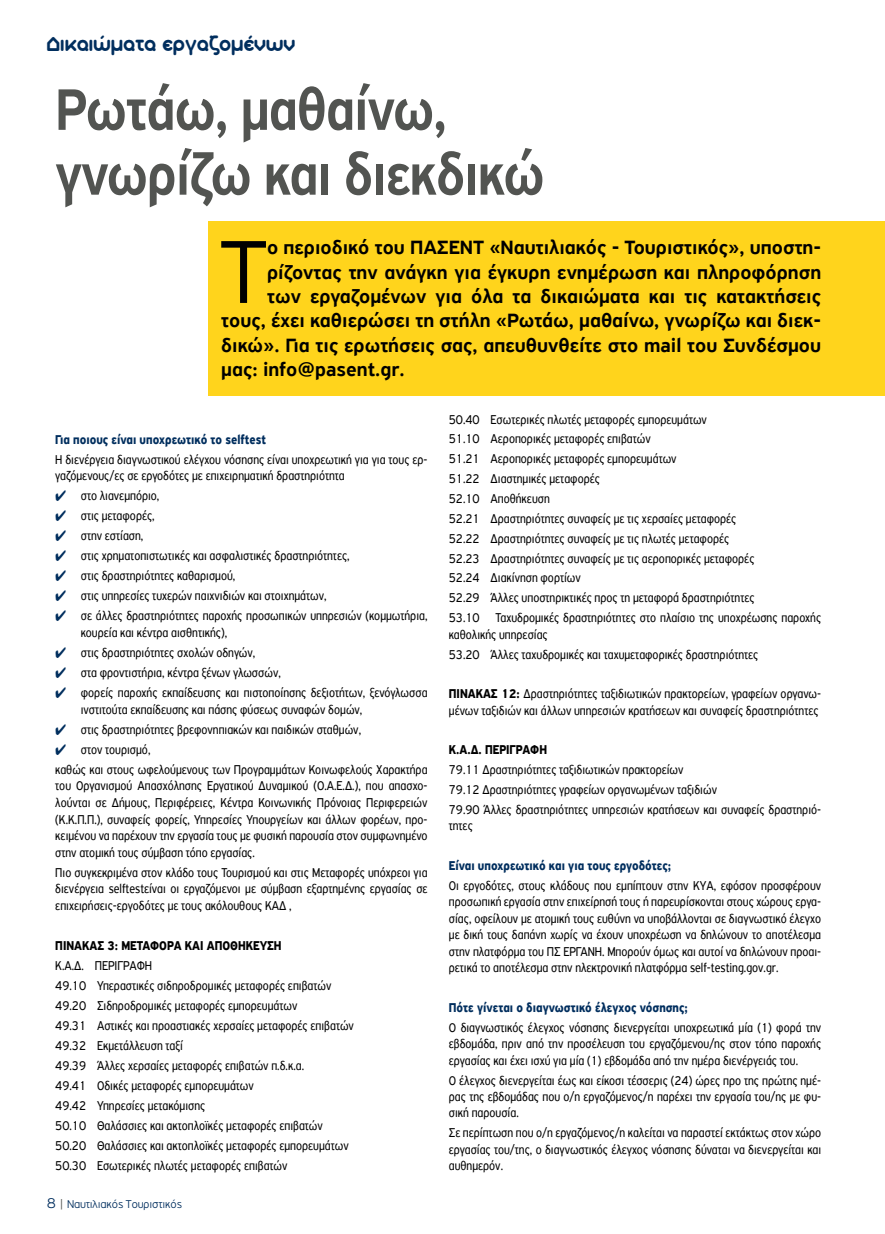
<style>
.page{position:relative;width:885px;height:1234px;background:#fff}
.page>*{position:absolute;margin:0;border:0;box-sizing:border-box;transform-origin:0 0}
.t1{font:300 94.95px "PF Highway Sans Pro";color:#000}
.t2{font:500 62.1px/64.8px "PF Highway Sans Pro";letter-spacing:-.02em;color:#525451;scale:.87 1}
.t3{font:22.05px "Aka Acid GR Soft Ice Cream";letter-spacing:.01em;color:#002e5e;scale:.95 1}
.t4{font:500 20.25px "PF Highway Sans Pro";color:#000}
.t5{font:13.5px/19.8px "PF Highway Sans Pro";color:#000;scale:.85 1}
.t6{font:700 13.5px "PF Highway Sans Pro";color:#002e5e;scale:.85 1}
.t7{font:700 13.5px "PF Highway Sans Pro";color:#000;scale:.85 1}
.t8{font:300 12px "PF Highway Gothic";letter-spacing:-.01em;color:#002e5e}
.s1{color:#002e5e}
.s2{font-size:15px}
.s3{color:#525451}
.s4{font-weight:700}
</style>
<div class="page">
<div style="left:208px;top:221px;width:676px;height:174px;background:#ffd41c"></div>
<h3 class="t3" style="left:47px;top:32px;width:263px">Δικαιώματα εργαζομένων</h3>
<h2 class="t2" style="left:55px;top:78px;width:564px">Ρωτάω, μαθαίνω, γνωρίζω και διεκδικώ</h2>
<h1 class="t1" style="left:219px;top:216px;width:49px">Τ</h1>
<h3 class="t4" style="left:267px;top:236px;width:555px">ο περιοδικό του ΠΑΣΕΝΤ «Ναυτιλιακός - Τουριστικός», υποστη-</h3>
<h3 class="t4" style="left:267px;top:260px;width:555px">ρίζοντας την ανάγκη για έγκυρη ενημέρωση και πληροφόρηση</h3>
<h3 class="t4" style="left:267px;top:284px;width:555px">των εργαζομένων για όλα τα δικαιώματα και τις κατακτήσεις</h3>
<h3 class="t4" style="left:221px;top:309px;width:601px">τους, έχει καθιερώσει τη στήλη «Ρωτάω, μαθαίνω, γνωρίζω και διεκ-</h3>
<h3 class="t4" style="left:221px;top:333px;width:601px">δικώ». Για τις ερωτήσεις σας, απευθυνθείτε στο mail του Συνδέσμου</h3>
<h3 class="t4" style="left:221px;top:357px;width:185px">μας: info@pasent.gr.</h3>
<p class="t6" style="left:55px;top:431px;width:249px">Για ποιους είναι υποχρεωτικό το selftest</p>
<p class="t5" style="left:55px;top:451px;width:439px;line-height:16.6px">Η διενέργεια διαγνωστικού ελέγχου νόσησης είναι υποχρεωτική για για τους ερ&shy;γαζόμενους/ες σε εργοδότες με επιχειρηματική δραστηριότητα</p>
<p class="t5" style="left:55px;top:486px;width:124px"><span class="s1">✔</span> στο λιανεμπόριο,</p>
<p class="t5" style="left:55px;top:506px;width:118px"><span class="s1">✔</span> στις μεταφορές,</p>
<p class="t5" style="left:55px;top:526px;width:105px"><span class="s1">✔</span> στην εστίαση,</p>
<p class="t5" style="left:55px;top:546px;width:348px"><span class="s1">✔</span> στις χρηματοπιστωτικές και ασφαλιστικές δραστηριότητες,</p>
<p class="t5" style="left:55px;top:566px;width:213px"><span class="s1">✔</span> στις δραστηριότητες καθαρισμού,</p>
<p class="t5" style="left:55px;top:586px;width:320px"><span class="s1">✔</span> στις υπηρεσίες τυχερών παιχνιδιών και στοιχημάτων,</p>
<p class="t5" style="left:81px;top:607px;width:409px;line-height:16.6px;text-indent:-26px"><span class="s1">✔</span> σε άλλες δραστηριότητες παροχής προσωπικών υπηρεσιών (κομμωτήρια, κουρεία και κέντρα αισθητικής),</p>
<p class="t5" style="left:55px;top:642px;width:237px"><span class="s1">✔</span> στις δραστηριότητες σχολών οδηγών,</p>
<p class="t5" style="left:55px;top:662px;width:267px"><span class="s1">✔</span> στα φροντιστήρια, κέντρα ξένων γλωσσών,</p>
<p class="t5" style="left:81px;top:684px;width:409px;line-height:16.6px;text-indent:-26px"><span class="s1">✔</span> φορείς παροχής εκπαίδευσης και πιστοποίησης δεξιοτήτων, ξενόγλωσσα ινστιτούτα εκπαίδευσης και πάσης φύσεως συναφών δομών,</p>
<p class="t5" style="left:55px;top:719px;width:361px"><span class="s1">✔</span> στις δραστηριότητες βρεφονηπιακών και παιδικών σταθμών,</p>
<p class="t5" style="left:55px;top:739px;width:439px"><span class="s1">✔</span> στον τουρισμό,<br>καθώς και στους ωφελούμενους των Προγραμμάτων Κοινωφελούς Χαρακτήρα</p>
<p class="t5" style="left:55px;top:777px;width:439px;line-height:16.6px;text-align:justify">του Οργανισμού Απασχόλησης Εργατικού Δυναμικού (Ο.Α.Ε.Δ.), που απασχο&shy;λούνται σε Δήμους, Περιφέρειες, Κέντρα Κοινωνικής Πρόνοιας Περιφερειών (Κ.Κ.Π.Π.), συναφείς φορείς, Υπηρεσίες Υπουργείων και άλλων φορέων, προ&shy;κειμένου να παρέχουν την εργασία τους με φυσική παρουσία στον συμφωνημένο στην ατομική τους σύμβαση τόπο εργασίας.</p>
<p class="t5" style="left:55px;top:863px;width:439px;line-height:16.6px;text-align:justify">Πιο συγκεκριμένα στον κλάδο τους Τουρισμού και στις Μεταφορές υπόχρεοι για διενέργεια selftestείναι οι εργαζόμενοι με σύμβαση εξαρτημένης εργασίας σε επιχειρήσεις-εργοδότες με τους ακόλουθους ΚΑΔ ,</p>
<p class="t7" style="left:55px;top:937px;width:268px">ΠΙΝΑΚΑΣ 3: ΜΕΤΑΦΟΡΑ ΚΑΙ ΑΠΟΘΗΚΕΥΣΗ</p>
<p class="t5" style="left:55px;top:955px;width:353px">Κ.Α.Δ. ΠΕΡΙΓΡΑΦΗ<br>49.10 Υπεραστικές σιδηροδρομικές μεταφορές επιβατών 49.20 Σιδηροδρομικές μεταφορές εμπορευμάτων<br>49.31 Αστικές και προαστιακές χερσαίες μεταφορές επιβατών 49.32 Εκμετάλλευση ταξί<br>49.39 Άλλες χερσαίες μεταφορές επιβατών π.δ.κ.α.<br>49.41 Οδικές μεταφορές εμπορευμάτων<br>49.42 Υπηρεσίες μετακόμισης<br>50.10 Θαλάσσιες και ακτοπλοϊκές μεταφορές επιβατών 50.20 Θαλάσσιες και ακτοπλοϊκές μεταφορές εμπορευμάτων 50.30 Εσωτερικές πλωτές μεταφορές επιβατών</p>
<p class="t8" style="left:47px;top:1197px;width:137px"><span class="s2">8</span> <span class="s3">|</span> Ναυτιλιακός Τουριστικός</p>
<p class="t5" style="left:449px;top:409px;width:439px">50.40 Εσωτερικές πλωτές μεταφορές εμπορευμάτων<br>51.10 Αεροπορικές μεταφορές επιβατών<br>51.21 Αεροπορικές μεταφορές εμπορευμάτων<br>51.22 Διαστημικές μεταφορές<br>52.10 Αποθήκευση<br>52.21 Δραστηριότητες συναφείς με τις χερσαίες μεταφορές<br>52.22 Δραστηριότητες συναφείς με τις πλωτές μεταφορές<br>52.23 Δραστηριότητες συναφείς με τις αεροπορικές μεταφορές<br>52.24 Διακίνηση φορτίων<br>52.29 Άλλες υποστηρικτικές προς τη μεταφορά δραστηριότητες<br>53.10 Ταχυδρομικές δραστηριότητες στο πλαίσιο της υποχρέωσης παροχής</p>
<p class="t5" style="left:449px;top:624px;width:366px">καθολικής υπηρεσίας<br>53.20 Άλλες ταχυδρομικές και ταχυμεταφορικές δραστηριότητες</p>
<p class="t5" style="left:449px;top:685px;width:439px;line-height:16.5px"><span class="s4">ΠΙΝΑΚΑΣ 12:</span> Δραστηριότητες ταξιδιωτικών πρακτορείων, γραφείων οργανω&shy;μένων ταξιδιών και άλλων υπηρεσιών κρατήσεων και συναφείς δραστηριότητες</p>
<p class="t7" style="left:449px;top:741px;width:117px">Κ.Α.Δ. ΠΕΡΙΓΡΑΦΗ</p>
<p class="t5" style="left:449px;top:759px;width:439px">79.11 Δραστηριότητες ταξιδιωτικών πρακτορείων<br>79.12 Δραστηριότητες γραφείων οργανωμένων ταξιδιών<br>79.90 Άλλες δραστηριότητες υπηρεσιών κρατήσεων και συναφείς δραστηριό-</p>
<p class="t5" style="left:449px;top:815px;width:30px">τητες</p>
<p class="t6" style="left:449px;top:857px;width:263px">Είναι υποχρεωτικό και για τους εργοδότες;</p>
<p class="t5" style="left:449px;top:877px;width:439px;line-height:16.5px;text-align:justify">Οι εργοδότες, στους κλάδους που εμπίπτουν στην ΚΥΑ, εφόσον προσφέρουν προσωπική εργασία στην επιχείρησή τους ή παρευρίσκονται στους χώρους εργα&shy;σίας, οφείλουν με ατομική τους ευθύνη να υποβάλλονται σε διαγνωστικό έλεγχο με δική τους δαπάνη χωρίς να έχουν υποχρέωση να δηλώνουν το αποτέλεσμα στην πλατφόρμα του ΠΣ ΕΡΓΑΝΗ. Μπορούν όμως και αυτοί να δηλώνουν προαι&shy;ρετικά το αποτέλεσμα στην ηλεκτρονική πλατφόρμα self-testing.gov.gr.</p>
<p class="t6" style="left:449px;top:999px;width:282px">Πότε γίνεται ο διαγνωστικό έλεγχος νόσησης;</p>
<p class="t5" style="left:449px;top:1018px;width:439px;line-height:16.5px;text-align:justify">Ο διαγνωστικός έλεγχος νόσησης διενεργείται υποχρεωτικά μία (1) φορά την εβδομάδα, πριν από την προσέλευση του εργαζόμενου/ης στον τόπο παροχής εργασίας και έχει ισχύ για μία (1) εβδομάδα από την ημέρα διενέργειάς του.</p>
<p class="t5" style="left:449px;top:1071px;width:439px;line-height:16.5px;text-align:justify">Ο έλεγχος διενεργείται έως και είκοσι τέσσερις (24) ώρες προ της πρώτης ημέ&shy;ρας της εβδομάδας που ο/η εργαζόμενος/η παρέχει την εργασία του/ης με φυ&shy;σική παρουσία.</p>
<p class="t5" style="left:449px;top:1124px;width:439px;line-height:16.5px;text-align:justify">Σε περίπτωση που ο/η εργαζόμενος/η καλείται να παραστεί εκτάκτως στον χώρο εργασίας του/της, ο διαγνωστικός έλεγχος νόσησης δύναται να διενεργείται και αυθημερόν.</p>
</div>
